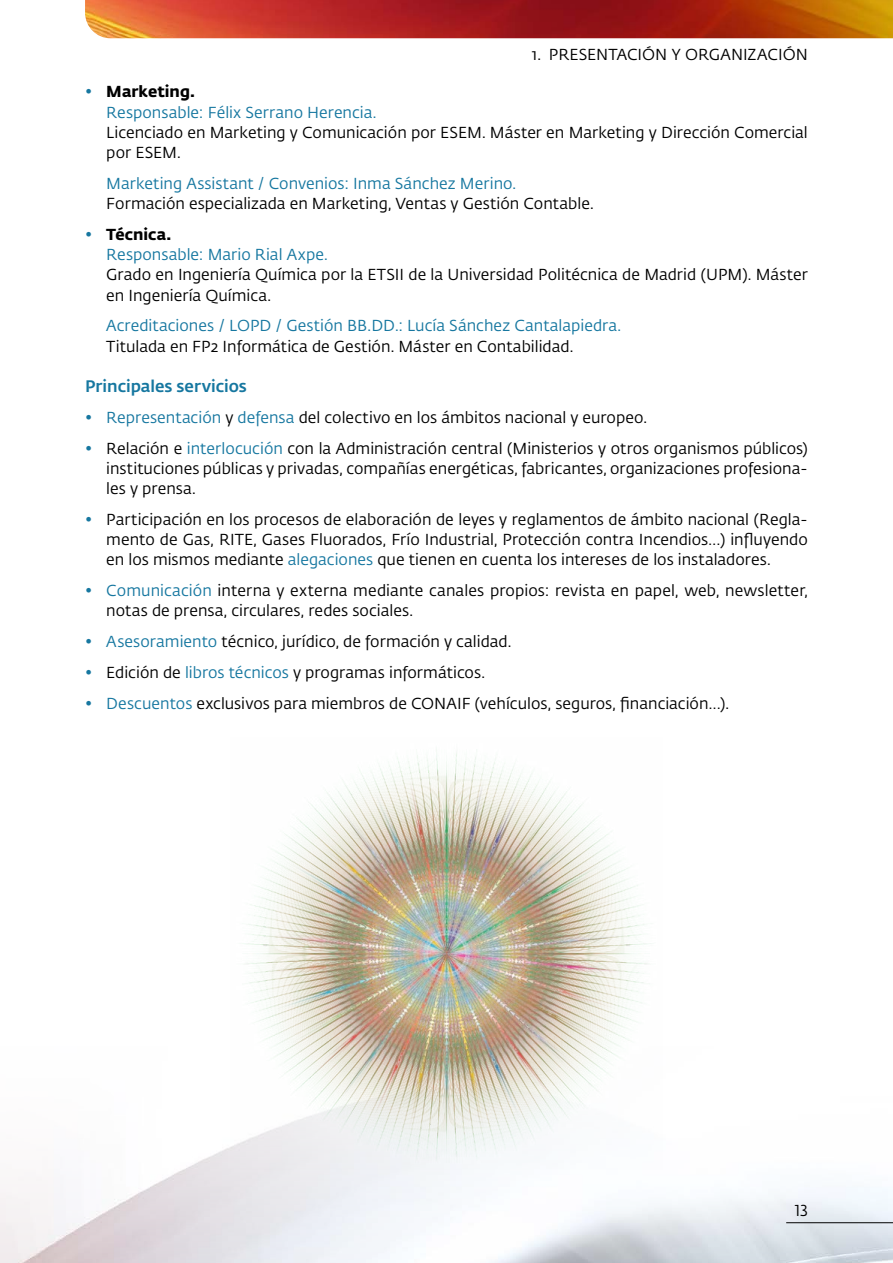
<style>
.page{position:relative;width:893px;height:1263px;background:#fff}
.page>*{position:absolute;margin:0;border:0;box-sizing:border-box;transform-origin:0 0}
.Titulo_3{font:500 16.5px "Fedra Sans Pro";color:#1677a0}
.Texto_general{font:15.75px/20.2px "Fedra Sans Pro";color:#000}
.Texto_general-2{font:15.75px "Fedra Sans Pro";color:#1677a0}
.t1{font:700 15.75px "Fedra Sans Pro";color:#000}
.s1{color:#1677a0}
</style>
<div class="page">
<img style="left:85px;top:0;width:808px;height:38px">
<img style="left:230px;top:749px;width:432px;height:420px">
<hr style="left:786px;top:1222px;width:107px;height:1px;background:#000">
<p class="Texto_general" style="left:532px;top:43px;width:278px">1. PRESENTACIÓN Y ORGANIZACIÓN</p>
<p class="t1" style="left:85px;top:79px;width:111px"><span class="s1">•</span> Marketing.</p>
<p class="Texto_general-2" style="left:106px;top:101px;width:272px">Responsable: Félix Serrano Herencia.</p>
<p class="Texto_general" style="left:106px;top:122px;width:703px">Licenciado en Marketing y Comunicación por ESEM. Máster en Marketing y Dirección Comercial por ESEM.</p>
<p class="Texto_general-2" style="left:106px;top:172px;width:411px">Marketing Assistant / Convenios: Inma Sánchez Merino.</p>
<p class="Texto_general" style="left:106px;top:193px;width:489px">Formación especializada en Marketing, Ventas y Gestión Contable.</p>
<p class="t1" style="left:85px;top:222px;width:88px"><span class="s1">•</span> Técnica.</p>
<p class="Texto_general-2" style="left:106px;top:244px;width:223px">Responsable: Mario Rial Axpe.</p>
<p class="Texto_general" style="left:106px;top:264px;width:703px">Grado en Ingeniería Química por la ETSII de la Universidad Politécnica de Madrid (UPM). Máster en Ingeniería Química.</p>
<p class="Texto_general-2" style="left:106px;top:315px;width:516px">Acreditaciones / LOPD / Gestión BB.DD.: Lucía Sánchez Cantalapiedra.</p>
<p class="Texto_general" style="left:106px;top:335px;width:468px">Titulada en FP2 Informática de Gestión. Máster en Contabilidad.</p>
<p class="Titulo_3" style="left:85px;top:374px;width:163px">Principales servicios</p>
<p class="Texto_general" style="left:85px;top:407px;width:564px"><span class="s1">• Representación</span> y <span class="s1">defensa</span> del colectivo en los ámbitos nacional y europeo.</p>
<p class="Texto_general" style="left:106px;top:437px;width:703px;text-align:justify;text-indent:-21px"><span class="s1">•</span> Relación e <span class="s1">interlocución</span> con la Administración central (Ministerios y otros organismos públicos) instituciones públicas y privadas, compañías energéticas, fabricantes, organizaciones profesiona&shy;les y prensa.</p>
<p class="Texto_general" style="left:106px;top:509px;width:703px;text-align:justify;text-indent:-21px"><span class="s1">•</span> Participación en los procesos de elaboración de leyes y reglamentos de ámbito nacional (Regla&shy;mento de Gas, RITE, Gases Fluorados, Frío Industrial, Protección contra Incendios…) influyendo en los mismos mediante <span class="s1">alegaciones</span> que tienen en cuenta los intereses de los instaladores.</p>
<p class="Texto_general" style="left:106px;top:580px;width:703px;text-indent:-21px"><span class="s1">• Comunicación</span> interna y externa mediante canales propios: revista en papel, web, newsletter, notas de prensa, circulares, redes sociales.</p>
<p class="Texto_general" style="left:85px;top:631px;width:428px"><span class="s1">• Asesoramiento</span> técnico, jurídico, de formación y calidad.</p>
<p class="Texto_general" style="left:85px;top:662px;width:401px"><span class="s1">•</span> Edición de <span class="s1">libros técnicos</span> y programas informáticos.</p>
<p class="Texto_general" style="left:85px;top:692px;width:645px"><span class="s1">• Descuentos</span> exclusivos para miembros de CONAIF (vehículos, seguros, financiación…).</p>
<p class="Texto_general" style="left:795px;top:1200px;width:15px">13</p>
</div>
